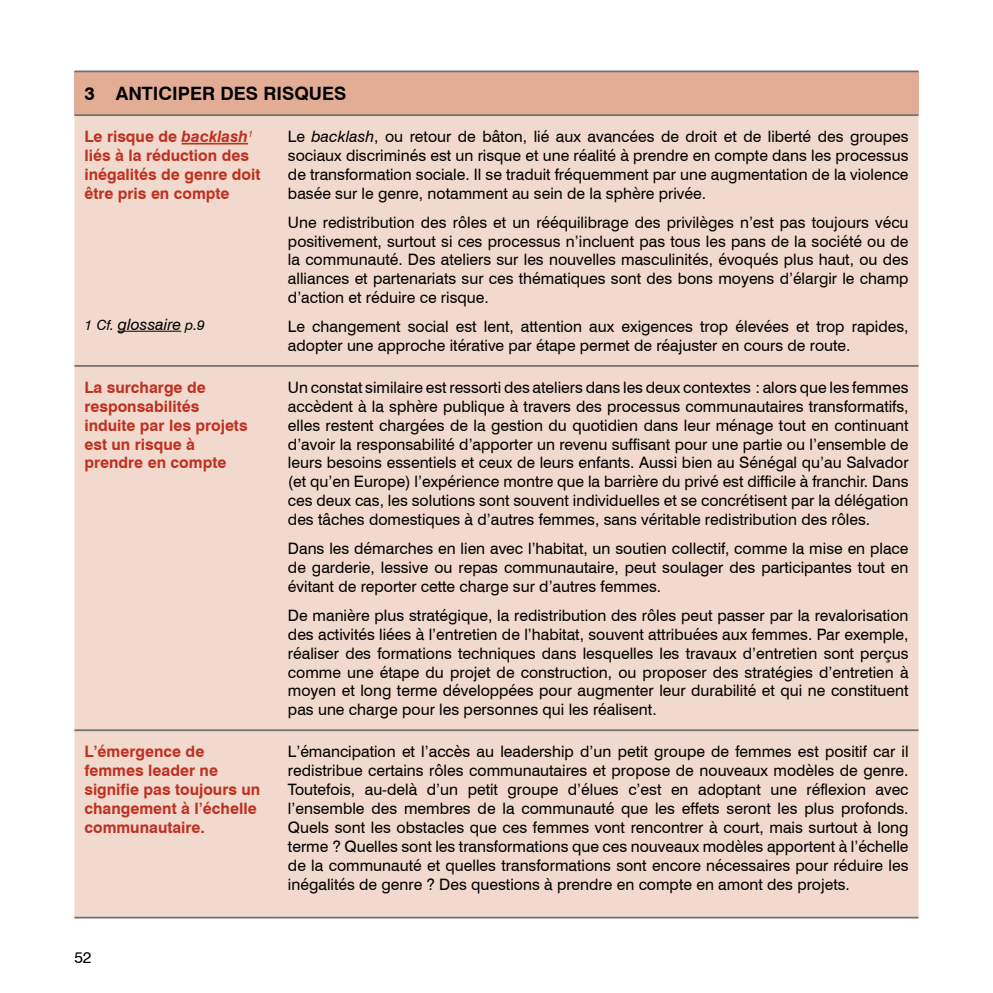
<style>
.page{position:relative;width:993px;height:993px;background:#fff}
.page>*{position:absolute;margin:0;border:0;box-sizing:border-box;transform-origin:0 0}
.t1{font:700 18.38px "Swiss 721 BT";color:#000}
.t2{font:15.75px/18.9px "Swiss 721 BT";color:#000;text-align:justify}
.t3{font:700 15.75px/18.9px "Swiss 721 BT";color:#be3121}
.t4{font:italic 15.75px "Swiss 721 BT";color:#000}
.s1{font-style:italic}
.s2{font-size:14px}
</style>
<div class="page">
<div style="left:74px;top:71px;width:844px;height:44px;background:#e3ac95"></div>
<div style="left:74px;top:116px;width:844px;height:800px;background:#f1d9cd"></div>
<hr style="left:74px;top:365px;width:204px;height:1px;background:#6f7073">
<hr style="left:278px;top:365px;width:640px;height:1px;background:#6f7073">
<hr style="left:74px;top:729px;width:204px;height:1px;background:#6f7073">
<hr style="left:278px;top:729px;width:640px;height:1px;background:#6f7073">
<hr style="left:74px;top:916px;width:204px;height:2px;background:#6f7073">
<hr style="left:278px;top:916px;width:640px;height:2px;background:#6f7073">
<hr style="left:74px;top:70px;width:204px;height:2px;background:#6f7073">
<hr style="left:278px;top:70px;width:640px;height:2px;background:#6f7073">
<hr style="left:74px;top:114px;width:204px;height:2px;background:#6f7073">
<hr style="left:278px;top:114px;width:640px;height:2px;background:#6f7073">
<hr style="left:181px;top:143px;width:67px;height:1px;background:#be3121">
<hr style="left:118px;top:330px;width:63px;height:1px;background:#000">
<p class="t1" style="left:84px;top:82px;width:56px">3 Anticiper</p>
<p class="t1" style="left:220px;top:82px;width:13px">des</p>
<p class="t1" style="left:263px;top:82px;width:59px">risques</p>
<p class="t3" style="left:84px;top:127px;width:177px">Le risque de <span class="s1">backlash</span><sup>1 </sup>liés à la réduction des inégalités de genre doit être pris en compte</p>
<p class="t2" style="left:288px;top:127px;width:622px">Le <span class="s1">backlash</span>, ou retour de bâton, lié aux avancées de droit et de liberté des groupes sociaux discriminés est un risque et une réalité à prendre en compte dans les processus de transformation sociale. Il se traduit fréquemment par une augmentation de la violence basée sur le genre, notamment au sein de la sphère privée.</p>
<p class="t2" style="left:288px;top:212px;width:622px">Une redistribution des rôles et un rééquilibrage des privilèges n’est pas toujours vécu positivement, surtout si ces processus n’incluent pas tous les pans de la société ou de la communauté. Des ateliers sur les nouvelles masculinités, évoqués plus haut, ou des alliances et partenariats sur ces thématiques sont des bons moyens d’élargir le champ d’action et réduire ce risque.</p>
<p class="t2" style="left:288px;top:317px;width:622px">Le changement social est lent, attention aux exigences trop élevées et trop rapides, adopter une approche itérative par étape permet de réajuster en cours de route.</p>
<p class="t4" style="left:84px;top:314px;width:122px"><span class="s2">1 Cf.</span> glossaire <span class="s2">p.9</span></p>
<p class="t3" style="left:84px;top:377px;width:165px">La surcharge de responsabilités induite par les projets est un risque à prendre en compte</p>
<p class="t2" style="left:288px;top:377px;width:622px">Un constat similaire est ressorti des ateliers dans les deux contextes : alors que les femmes accèdent à la sphère publique à travers des processus communautaires transformatifs, elles restent chargées de la gestion du quotidien dans leur ménage tout en continuant d’avoir la responsabilité d’apporter un revenu suffisant pour une partie ou l’ensemble de leurs besoins essentiels et ceux de leurs enfants. Aussi bien au Sénégal qu’au Salvador (et qu’en Europe) l’expérience montre que la barrière du privé est difficile à franchir. Dans ces deux cas, les solutions sont souvent individuelles et se concrétisent par la délégation des tâches domestiques à d’autres femmes, sans véritable redistribution des rôles.</p>
<p class="t2" style="left:288px;top:538px;width:622px">Dans les démarches en lien avec l’habitat, un soutien collectif, comme la mise en place de garderie, lessive ou repas communautaire, peut soulager des participantes tout en évitant de reporter cette charge sur d’autres femmes.</p>
<p class="t2" style="left:288px;top:605px;width:622px">De manière plus stratégique, la redistribution des rôles peut passer par la revalorisation des activités liées à l’entretien de l’habitat, souvent attribuées aux femmes. Par exemple, réaliser des formations techniques dans lesquelles les travaux d’entretien sont perçus comme une étape du projet de construction, ou proposer des stratégies d’entretien à moyen et long terme développées pour augmenter leur durabilité et qui ne constituent pas une charge pour les personnes qui les réalisent.</p>
<p class="t3" style="left:84px;top:741px;width:177px">L’émergence de femmes leader ne signifie pas toujours un changement à l’échelle communautaire.</p>
<p class="t2" style="left:288px;top:741px;width:622px">L’émancipation et l’accès au leadership d’un petit groupe de femmes est positif car il redistribue certains rôles communautaires et propose de nouveaux modèles de genre.<br>Toutefois, au-delà d’un petit groupe d’élues c’est en adoptant une réflexion avec l’ensemble des membres de la communauté que les effets seront les plus profonds.<br>Quels sont les obstacles que ces femmes vont rencontrer à court, mais surtout à long terme ? Quelles sont les transformations que ces nouveaux modèles apportent à l’échelle de la communauté et quelles transformations sont encore nécessaires pour réduire les inégalités de genre ? Des questions à prendre en compte en amont des projets.</p>
<p class="t2" style="left:74px;top:947px;width:18px">52</p>
</div>
